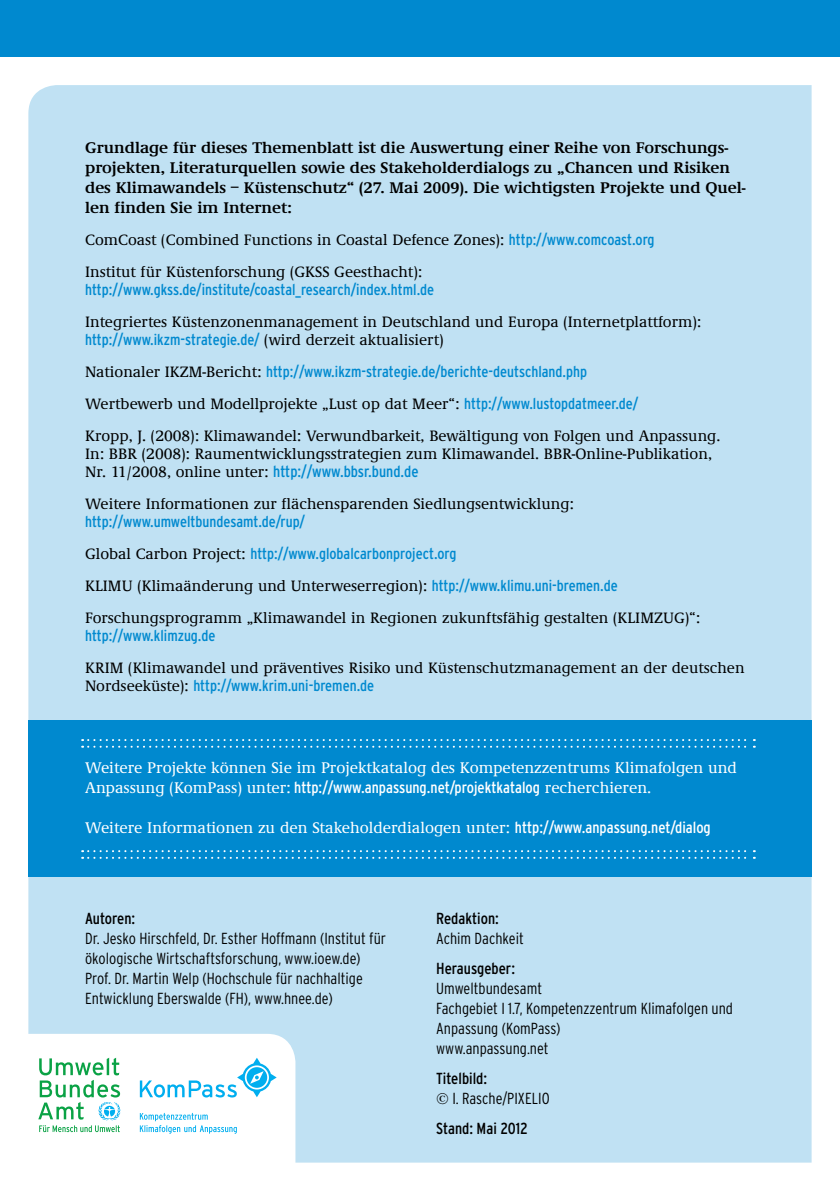
<style>
.page{position:relative;width:840px;height:1191px;background:#fff}
.page>*{position:absolute;margin:0;border:0;box-sizing:border-box;transform-origin:0 0}
.t1{font:300 condensed 16px/20px "Interstate";color:#000}
.t2{font:600 16px/20px "Demos EF";color:#000}
.t3{font:500 16px "Demos EF";color:#fff}
.t4{font:condensed 16px "Interstate";color:#fff}
.t5{font:condensed 16px "Interstate";color:#000}
.t6{font:500 15.6px/32px "Demos EF";color:#000}
.t7{font:condensed 15.6px/32px "Interstate";color:#0089cf}
.s1{font-family:"Interstate";font-weight:400;font-stretch:condensed;color:#0089cf}
.s2{font-family:"Demos EF";font-weight:500;font-stretch:normal;color:#000}
.s3{font-family:"Interstate";font-weight:400;font-stretch:condensed;font-size:16px;color:#0089cf}
.s4{font-family:"Demos EF";font-weight:500;font-stretch:normal}
.s5{font-family:"Interstate";font-weight:400;font-stretch:condensed}
.s6{font-weight:400}
</style>
<div class="page">
<div style="left:28px;top:85px;width:783px;height:1077px;background:#c0e1f3"></div>
<div style="left:0;top:0;width:839px;height:57px;background:#0089cf"></div>
<svg style="left:28px;top:1033px;width:267px;height:129px"></svg>
<div style="left:28px;top:720px;width:783px;height:157px;background:#0089cf"></div>
<svg style="left:82px;top:739px;width:672px;height:8px"></svg>
<svg style="left:82px;top:850px;width:672px;height:9px"></svg>
<p class="t2" style="left:85px;top:138px;width:661px">Grundlage für dieses Themenblatt ist die Auswertung einer Reihe von Forschungs&shy;projekten, Literaturquellen sowie des Stakeholderdialogs zu „Chancen und Risiken des Klimawandels – Küstenschutz“ (27. Mai 2009). Die wichtigsten Projekte und Quel&shy;len finden Sie im Internet:</p>
<p class="t6" style="left:85px;top:224px;width:570px">ComCoast (Combined Functions in Coastal Defence Zones): <span class="s1">http://www.comcoast.org<br></span>Institut für Küstenforschung (GKSS Geesthacht):</p>
<p class="t7" style="left:85px;top:273px;width:350px">http://www.gkss.de/institute/coastal_research/index.html.de</p>
<p class="t6" style="left:85px;top:306px;width:617px">Integriertes Küstenzonenmanagement in Deutschland und Europa (Internetplattform):</p>
<p class="t7" style="left:85px;top:323px;width:503px">http://www.ikzm-strategie.de/ <span class="s2">(wird derzeit aktualisiert)<br>Nationaler IKZM-Bericht:</span> http://www.ikzm-strategie.de/berichte-deutschland.php</p>
<p class="t6" style="left:85px;top:388px;width:636px">Wertbewerb und Modellprojekte „Lust op dat Meer“: <span class="s1">http://www.lustopdatmeer.de/<br></span>Kropp, J. (2008): Klimawandel: Verwundbarkeit, Bewältigung von Folgen und Anpassung.</p>
<p class="t6" style="left:85px;top:445px;width:628px;line-height:18px">In: BBR (2008): Raumentwicklungsstrategien zum Klimawandel. BBR-Online-Publikation,<br>Nr. 11/2008, online unter: <span class="s3">http://www.bbsr.bund.de</span></p>
<p class="t6" style="left:85px;top:488px;width:490px">Weitere Informationen zur flächensparenden Siedlungsentwicklung:</p>
<p class="t7" style="left:85px;top:505px;width:372px">http://www.umweltbundesamt.de/rup/<br><span class="s2">Global Carbon Project:</span> http://www.globalcarbonproject.org</p>
<p class="t6" style="left:85px;top:570px;width:616px">KLIMU (Klimaänderung und Unterweserregion): <span class="s1">http://www.klimu.uni-bremen.de<br></span>Forschungsprogramm „Klimawandel in Regionen zukunftsfähig gestalten (KLIMZUG)“:</p>
<p class="t7" style="left:85px;top:619px;width:132px">http://www.klimzug.de</p>
<p class="t6" style="left:85px;top:652px;width:660px">KRIM (Klimawandel und präventives Risiko und Küstenschutzmanagement an der deutschen</p>
<p class="t7" style="left:85px;top:669px;width:290px"><span class="s2">Nordseeküste):</span> http://www.krim.uni-bremen.de</p>
<p class="t3" style="left:85px;top:759px;width:653px">Weitere Projekte können Sie im Projektkatalog des Kompetenzzentrums Klimafolgen und</p>
<p class="t4" style="left:85px;top:778px;width:567px"><span class="s4">Anpassung (KomPass) unter:</span> http://www.anpassung.net/projektkatalog <span class="s4">recherchieren.</span></p>
<p class="t3" style="left:85px;top:819px;width:626px">Weitere Informationen zu den Stakeholderdialogen unter: <span class="s5">http://www.anpassung.net/dialog</span></p>
<p class="t5" style="left:85px;top:909px;width:52px">Autoren:</p>
<p class="t1" style="left:85px;top:928px;width:302px">Dr. Jesko Hirschfeld, Dr. Esther Hoffmann (Institut für ökologische Wirtschaftsforschung, www.ioew.de)<br>Prof. Dr. Martin Welp (Hochschule für nachhaltige Entwicklung Eberswalde (FH), www.hnee.de)</p>
<p class="t5" style="left:436px;top:909px;width:64px">Redaktion:</p>
<p class="t1" style="left:436px;top:928px;width:89px">Achim Dachkeit</p>
<p class="t5" style="left:436px;top:959px;width:80px">Herausgeber:</p>
<p class="t1" style="left:436px;top:978px;width:298px">Umweltbundesamt<br>Fachgebiet I 1.7, Kompetenzzentrum Klimafolgen und<br>Anpassung (KomPass)<br>www.anpassung.net</p>
<p class="t1" style="left:436px;top:1068px;width:115px"><span class="s6">Titelbild:<br></span><span class="s4">©</span> I. Rasche/PIXELIO</p>
<p class="t5" style="left:436px;top:1119px;width:93px">Stand: Mai 2012</p>
</div>
